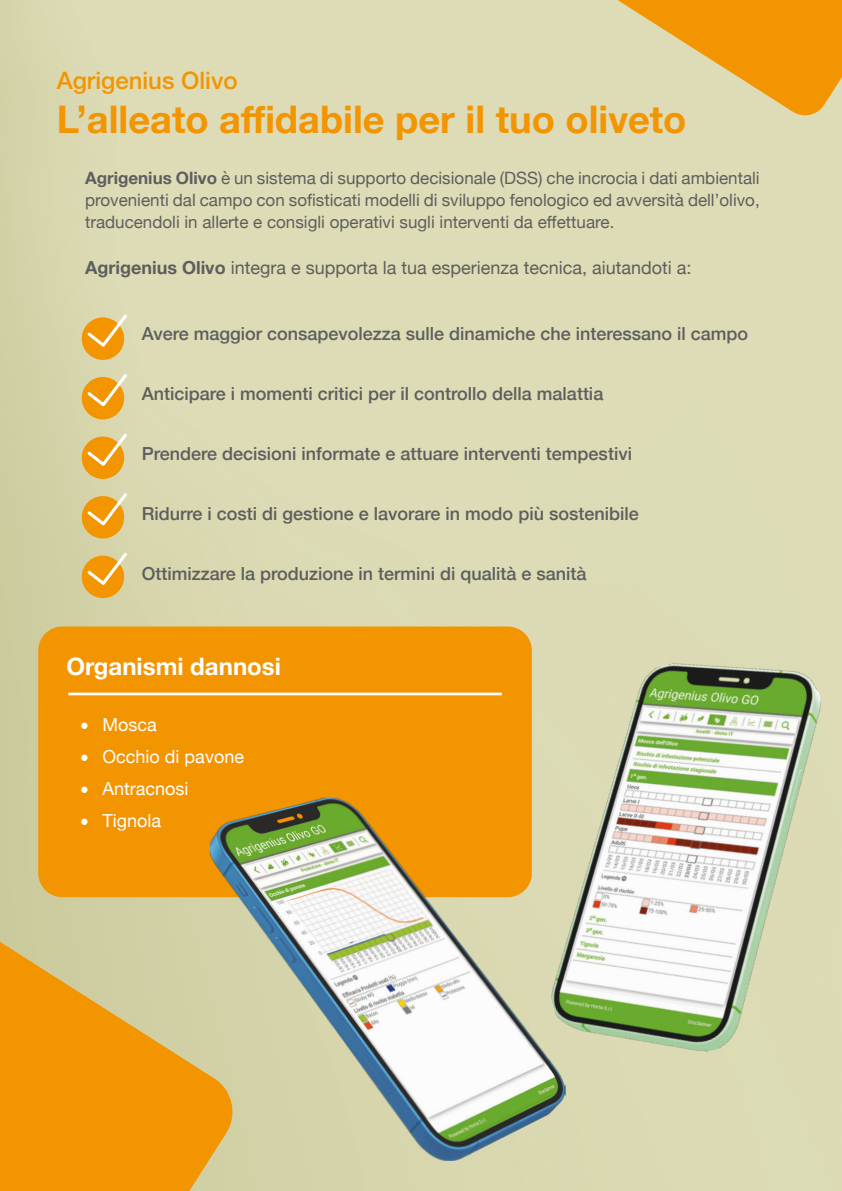
<style>
.page{position:relative;width:842px;height:1191px;background:#fff}
.page>*{position:absolute;margin:0;border:0;box-sizing:border-box;transform-origin:0 0}
.t1{font:700 38px "Helvetica Neue";color:#f39500}
.t2{font:700 24px "Helvetica Neue";color:#fff}
.t3{font:500 24px "Helvetica Neue";color:#f39500}
.t4{font:500 18px "Helvetica Neue";color:#5e5e5e}
.t5{font:18px "Helvetica Neue";color:#5e5e5e}
.t6{font:18px "Helvetica Neue";color:#fff}
.t7{font:17px/22px "Helvetica Neue";color:#5e5e5e;text-align:justify}
.s1{font-weight:700}
.s2{font-family:"Minion Pro";font-size:24px}
</style>
<div class="page">
<img style="left:0;top:0;width:842px;height:1191px">
<svg style="left:586px;top:0;width:256px;height:118px;background:#e7b85b"></svg>
<div style="left:82px;top:317px;width:42px;height:43px;background:#f39500;border-radius:50%"></div>
<svg style="left:85px;top:312px;width:45px;height:37px"></svg>
<div style="left:82px;top:377px;width:42px;height:42px;background:#f39500;border-radius:50%"></div>
<svg style="left:85px;top:371px;width:45px;height:38px"></svg>
<div style="left:82px;top:436px;width:42px;height:43px;background:#f39500;border-radius:50%"></div>
<svg style="left:85px;top:431px;width:45px;height:37px"></svg>
<div style="left:82px;top:496px;width:42px;height:42px;background:#f39500;border-radius:50%"></div>
<svg style="left:85px;top:490px;width:45px;height:38px"></svg>
<div style="left:82px;top:555px;width:42px;height:43px;background:#f39500;border-radius:50%"></div>
<svg style="left:85px;top:550px;width:45px;height:38px"></svg>
<div style="left:38px;top:626px;width:494px;height:271px;background:#f39500;border-radius:24px"></div>
<hr style="left:68px;top:692px;width:434px;height:3px;background:#fff">
<svg style="left:0;top:917px;width:238px;height:274px;background:#e6a939"></svg>
<img style="left:208px;top:797px;width:359px;height:364px">
<img style="left:475px;top:628px;width:367px;height:459px">
<h2 class="t3" style="left:57px;top:61px;width:183px">Agrigenius Olivo</h2>
<h1 class="t1" style="left:57px;top:90px;width:631px">L’alleato affidabile per il tuo oliveto</h1>
<p class="t7" style="left:85px;top:168px;width:676px"><span class="s1">Agrigenius Olivo</span> è un sistema di supporto decisionale (DSS) che incrocia i dati ambientali provenienti dal campo con sofisticati modelli di sviluppo fenologico ed avversità dell’olivo, traducendoli in allerte e consigli operativi sugli interventi da effettuare.</p>
<p class="t5" style="left:85px;top:254px;width:608px"><span class="s1">Agrigenius Olivo</span> integra e supporta la tua esperienza tecnica, aiutandoti a:</p>
<p class="t4" style="left:142px;top:319px;width:608px">Avere maggior consapevolezza sulle dinamiche che interessano il campo</p>
<p class="t4" style="left:142px;top:379px;width:463px">Anticipare i momenti critici per il controllo della malattia</p>
<p class="t4" style="left:142px;top:439px;width:492px">Prendere decisioni informate e attuare interventi tempestivi</p>
<p class="t4" style="left:142px;top:499px;width:498px">Ridurre i costi di gestione e lavorare in modo più sostenibile</p>
<p class="t4" style="left:142px;top:559px;width:446px">Ottimizzare la produzione in termini di qualità e sanità</p>
<h2 class="t2" style="left:67px;top:648px;width:216px">Organismi dannosi</h2>
<p class="t6" style="left:80px;top:712px;width:79px"><span class="s2">•</span> Mosca</p>
<p class="t6" style="left:80px;top:744px;width:166px"><span class="s2">•</span> Occhio di pavone</p>
<p class="t6" style="left:80px;top:776px;width:110px"><span class="s2">•</span> Antracnosi</p>
<p class="t6" style="left:80px;top:808px;width:83px"><span class="s2">•</span> Tignola</p>
</div>
